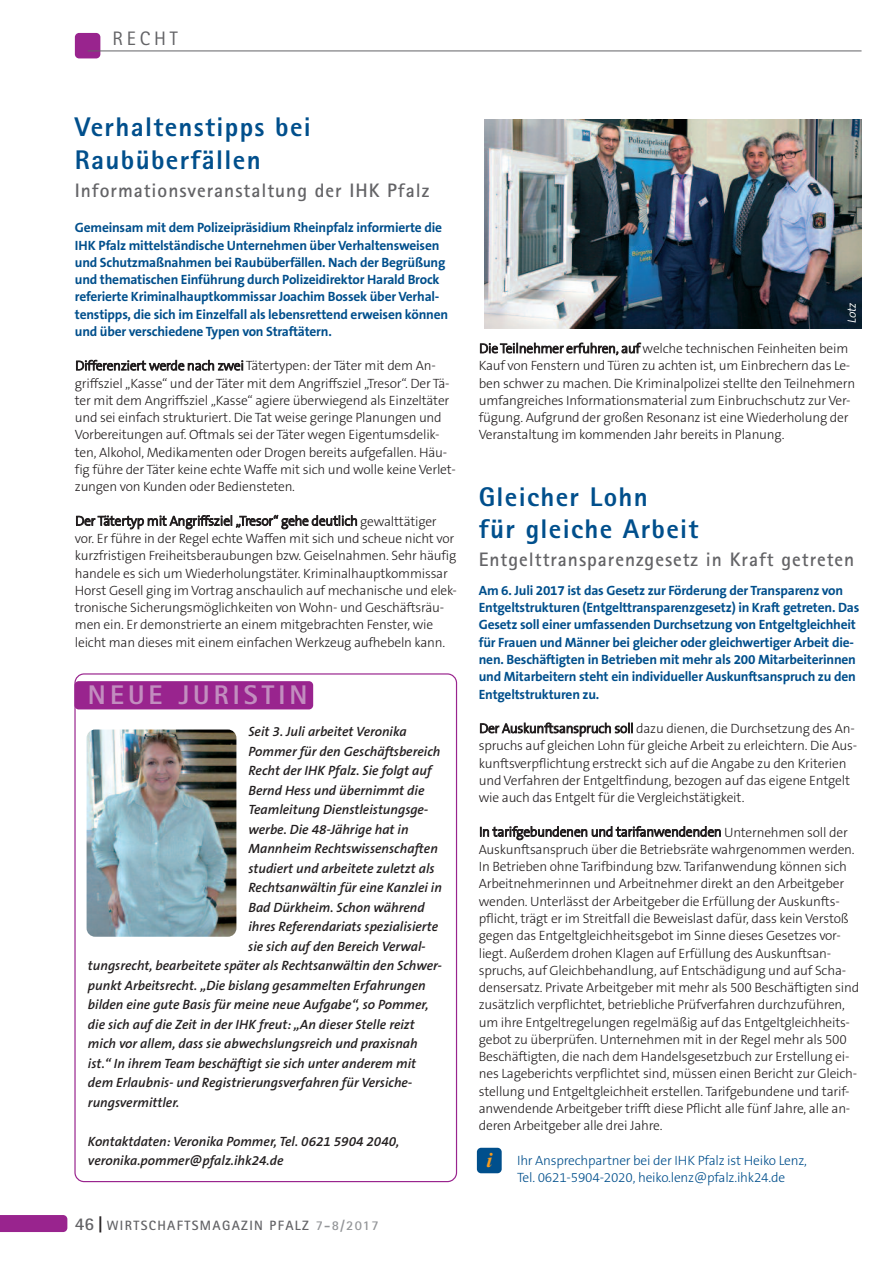
<style>
.page{position:relative;width:893px;height:1263px;background:#fff}
.page>*{position:absolute;margin:0;border:0;box-sizing:border-box;transform-origin:0 0}
.t1{font:800 27px/32.4px "Rotis Sans Serif";letter-spacing:.05em;color:#004f8c}
.t2{font:800 27px "Rotis Sans Serif";letter-spacing:.15em;color:#c28dbf}
.t3{font:italic 700 21px "Times New Roman";color:#f89c1c}
.t4{font:700 19.5px "Rotis Sans Serif";letter-spacing:.05em;color:#636366}
.t5{font:19.5px "Rotis Sans Serif";letter-spacing:.2em;color:#636366}
.t6{font:300 13.5px/17.2px "The Sans B3";letter-spacing:-.015em;color:#231f20}
.t7{font:italic 600 13.5px/19.5px "The Sans B6";color:#231f20}
.t8{font:700 13.5px/17.2px "The Sans B7";letter-spacing:-.015em;color:#004f8c}
.t9{font:300 13.5px/17.2px "The Sans B3";letter-spacing:-.015em;color:#004f8c}
.t10{font:700 13.5px "Rotis Sans Serif";letter-spacing:.1em;color:#636366}
.t11{font:italic 300 12px "The Sans B4";color:#fff}
.s1{font-size:18px}
.s2{font-size:18px;color:#231f20}
.s3{color:#939598}
</style>
<div class="page">
<svg style="left:0;top:1215px;width:67px;height:17px"></svg>
<div style="left:75px;top:33px;width:25px;height:25px;background:#99248e;border-radius:4px"></div>
<hr style="left:88px;top:51px;width:773px;height:1px;background:#636366">
<svg style="left:74px;top:673px;width:383px;height:509px"></svg>
<div style="left:74px;top:681px;width:239px;height:28px;background:#99248e;border-radius:4px"></div>
<img style="left:87px;top:729px;width:149px;height:208px;border-radius:9px">
<img style="left:485px;top:119px;width:377px;height:209px">
<div style="left:477px;top:1148px;width:25px;height:25px;background:#004f8c;border-radius:4px"></div>
<p class="t5" style="left:112px;top:31px;width:67px">RECHT</p>
<p class="t1" style="left:75px;top:113px;width:238px">Verhaltenstipps bei<br>Raubüberfällen</p>
<p class="t4" style="left:75px;top:183px;width:356px">Informationsveranstaltung der IHK Pfalz</p>
<p class="t8" style="left:75px;top:219px;width:375px">Gemeinsam mit dem Polizeipräsidium Rheinpfalz informierte die IHK Pfalz mittelständische Unternehmen über Verhaltensweisen und Schutzmaßnahmen bei Raubüberfällen. Nach der Begrüßung und thematischen Einführung durch Polizeidirektor Harald Brock referierte Kriminalhauptkommissar Joachim Bossek über Verhal&shy;tenstipps, die sich im Einzelfall als lebensrettend erweisen können und über verschiedene Typen von Straftätern.</p>
<p class="t6" style="left:75px;top:358px;width:382px">Differenziert werde nach zwei Tätertypen: der Täter mit dem An&shy;griffsziel „Kasse“ und der Täter mit dem Angriffsziel „Tresor“. Der Tä&shy;ter mit dem Angriffsziel „Kasse“ agiere überwiegend als Einzeltäter und sei einfach strukturiert. Die Tat weise geringe Planungen und Vorbereitungen auf. Oftmals sei der Täter wegen Eigentumsdelik&shy;ten, Alkohol, Medikamenten oder Drogen bereits aufgefallen. Häu&shy;fig führe der Täter keine echte Waffe mit sich und wolle keine Verlet&shy;zungen von Kunden oder Bediensteten.</p>
<p class="t6" style="left:75px;top:513px;width:384px">Der Tätertyp mit Angriffsziel „Tresor“ gehe deutlich gewalttätiger vor. Er führe in der Regel echte Waffen mit sich und scheue nicht vor kurzfristigen Freiheitsberaubungen bzw. Geiselnahmen. Sehr häufig handele es sich um Wiederholungstäter. Kriminalhauptkommissar Horst Gesell ging im Vortrag anschaulich auf mechanische und elek&shy;tronische Sicherungsmöglichkeiten von Wohn- und Geschäftsräu&shy;men ein. Er demonstrierte an einem mitgebrachten Fenster, wie leicht man dieses mit einem einfachen Werkzeug aufhebeln kann.</p>
<p class="t2" style="left:88px;top:686px;width:221px">NEUE JURISTIN</p>
<p class="t7" style="left:248px;top:722px;width:160px">Seit 3. Juli arbeitet Veronika</p>
<p class="t7" style="left:248px;top:742px;width:193px">Pommer für den Geschäftsbereich</p>
<p class="t7" style="left:248px;top:761px;width:185px">Recht der IHK Pfalz. Sie folgt auf</p>
<p class="t7" style="left:248px;top:781px;width:178px">Bernd Hess und übernimmt die</p>
<p class="t7" style="left:248px;top:800px;width:181px">Teamleitung Dienstleistungsge-</p>
<p class="t7" style="left:248px;top:820px;width:162px">werbe. Die 48-Jährige hat in</p>
<p class="t7" style="left:248px;top:839px;width:191px">Mannheim Rechtswissenschaften</p>
<p class="t7" style="left:248px;top:859px;width:188px">studiert und arbeitete zuletzt als</p>
<p class="t7" style="left:248px;top:878px;width:195px">Rechtsanwältin für eine Kanzlei in</p>
<p class="t7" style="left:248px;top:898px;width:178px">Bad Dürkheim. Schon während</p>
<p class="t7" style="left:248px;top:917px;width:191px">ihres Referendariats spezialisierte</p>
<p class="t7" style="left:248px;top:937px;width:179px">sie sich auf den Bereich Verwal-</p>
<p class="t7" style="left:88px;top:956px;width:356px">tungsrecht, bearbeitete später als Rechtsanwältin den Schwer-</p>
<p class="t7" style="left:88px;top:976px;width:339px">punkt Arbeitsrecht. „Die bislang gesammelten Erfahrungen</p>
<p class="t7" style="left:88px;top:995px;width:342px">bilden eine gute Basis für meine neue Aufgabe“, so Pommer,</p>
<p class="t7" style="left:88px;top:1015px;width:328px">die sich auf die Zeit in der IHK freut: „An dieser Stelle reizt</p>
<p class="t7" style="left:88px;top:1034px;width:331px">mich vor allem, dass sie abwechslungsreich und praxisnah</p>
<p class="t7" style="left:88px;top:1054px;width:330px">ist.“ In ihrem Team beschäftigt sie sich unter anderem mit</p>
<p class="t7" style="left:88px;top:1073px;width:326px">dem Erlaubnis- und Registrierungsverfahren für Versiche-</p>
<p class="t7" style="left:88px;top:1093px;width:93px">rungsvermittler.</p>
<p class="t7" style="left:88px;top:1132px;width:313px">Kontaktdaten: Veronika Pommer, Tel. 0621 5904 2040, veronika.pommer@pfalz.ihk24.de</p>
<p class="t10" style="left:75px;top:1220px;width:305px"><span class="s1">46</span> <span class="s2">|</span> WIRTSCHAFTSMAGAZIN PFALZ <span class="s3">7-8/2017</span></p>
<p class="t11" style="left:846px;top:323px;width:22px;rotate:-90deg">Lotz</p>
<p class="t6" style="left:479px;top:340px;width:378px">Die Teilnehmer erfuhren, auf welche technischen Feinheiten beim Kauf von Fenstern und Türen zu achten ist, um Einbrechern das Le&shy;ben schwer zu machen. Die Kriminalpolizei stellte den Teilnehmern umfangreiches Informationsmaterial zum Einbruchschutz zur Ver&shy;fügung. Aufgrund der großen Resonanz ist eine Wiederholung der Veranstaltung im kommenden Jahr bereits in Planung.</p>
<p class="t1" style="left:479px;top:483px;width:221px">Gleicher Lohn<br>für gleiche Arbeit</p>
<p class="t4" style="left:479px;top:552px;width:377px">Entgelttransparenzgesetz in Kraft getreten</p>
<p class="t8" style="left:479px;top:582px;width:382px">Am 6. Juli 2017 ist das Gesetz zur Förderung der Transparenz von Entgeltstrukturen (Entgelttransparenzgesetz) in Kraft getreten. Das Gesetz soll einer umfassenden Durchsetzung von Entgeltgleichheit für Frauen und Männer bei gleicher oder gleichwertiger Arbeit die&shy;nen. Beschäftigten in Betrieben mit mehr als 200 Mitarbeiterinnen und Mitarbeitern steht ein individueller Auskunftsanspruch zu den Entgeltstrukturen zu.</p>
<p class="t6" style="left:479px;top:720px;width:380px">Der Auskunftsanspruch soll dazu dienen, die Durchsetzung des An&shy;spruchs auf gleichen Lohn für gleiche Arbeit zu erleichtern. Die Aus&shy;kunftsverpflichtung erstreckt sich auf die Angabe zu den Kriterien und Verfahren der Entgeltfindung, bezogen auf das eigene Entgelt wie auch das Entgelt für die Vergleichstätigkeit.</p>
<p class="t6" style="left:479px;top:824px;width:382px">In tarifgebundenen und tarifanwendenden Unternehmen soll der Auskunftsanspruch über die Betriebsräte wahrgenommen werden.<br>In Betrieben ohne Tarifbindung bzw. Tarifanwendung können sich Arbeitnehmerinnen und Arbeitnehmer direkt an den Arbeitgeber wenden. Unterlässt der Arbeitgeber die Erfüllung der Auskunfts&shy;pflicht, trägt er im Streitfall die Beweislast dafür, dass kein Verstoß gegen das Entgeltgleichheitsgebot im Sinne dieses Gesetzes vor&shy;liegt. Außerdem drohen Klagen auf Erfüllung des Auskunftsan&shy;spruchs, auf Gleichbehandlung, auf Entschädigung und auf Scha&shy;densersatz. Private Arbeitgeber mit mehr als 500 Beschäftigten sind zusätzlich verpflichtet, betriebliche Prüfverfahren durchzuführen, um ihre Entgeltregelungen regelmäßig auf das Entgeltgleichheits&shy;gebot zu überprüfen. Unternehmen mit in der Regel mehr als 500<br>Beschäftigten, die nach dem Handelsgesetzbuch zur Erstellung ei&shy;nes Lageberichts verpflichtet sind, müssen einen Bericht zur Gleich&shy;stellung und Entgeltgleichheit erstellen. Tarifgebundene und tarif&shy;anwendende Arbeitgeber trifft diese Pflicht alle fünf Jahre, alle an&shy;deren Arbeitgeber alle drei Jahre.</p>
<p class="t9" style="left:517px;top:1152px;width:291px">Ihr Ansprechpartner bei der IHK Pfalz ist Heiko Lenz,<br>Tel. 0621-5904-2020, heiko.lenz@pfalz.ihk24.de</p>
<p class="t3" style="left:486px;top:1147px;width:7px">i</p>
</div>
